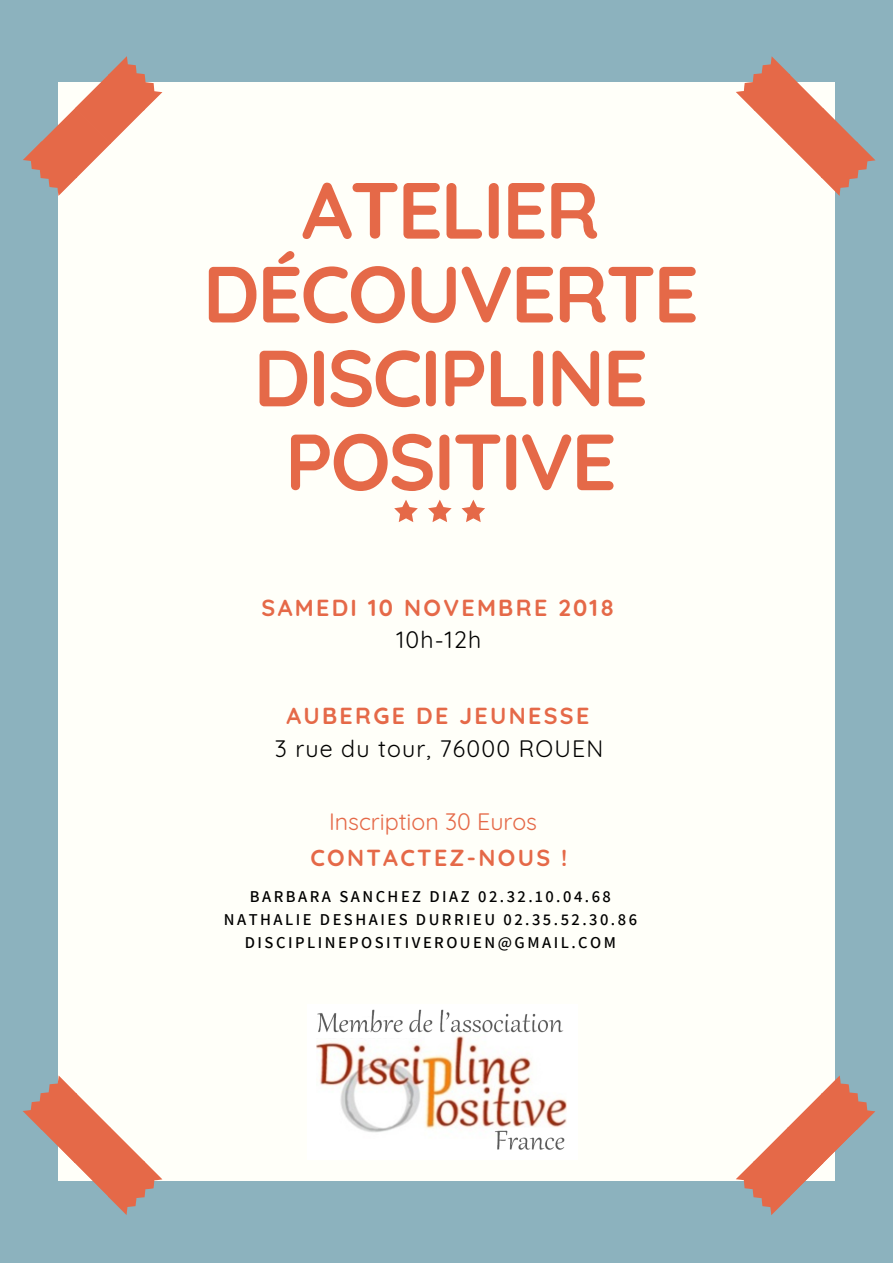
<style>
.page{position:relative;width:893px;height:1263px;background:#8cb2be}
.page>*{position:absolute;margin:0;border:0;box-sizing:border-box;transform-origin:0 0}
.t1{font:700 79.43px/83.8px "Quicksand";letter-spacing:-.03em;color:#e56948;text-align:center}
.t2{font:700 23.17px "Quicksand";letter-spacing:.1em;color:#e56948}
.t3{font:23.17px "Quicksand";letter-spacing:.05em;color:#000}
.t4{font:23.17px "Quicksand";color:#e56948}
.t5{font:600 16.58px/23.1px "Assistant";letter-spacing:.15em;color:#000;text-align:center}
</style>
<div class="page">
<div style="left:59px;top:82px;width:776px;height:1098px;background:#fffff9"></div>
<svg style="left:23px;top:1075px;width:139px;height:140px"></svg>
<svg style="left:735px;top:1075px;width:140px;height:140px"></svg>
<svg style="left:736px;top:56px;width:139px;height:140px"></svg>
<svg style="left:23px;top:56px;width:140px;height:140px"></svg>
<svg style="left:394px;top:499px;width:91px;height:23px"></svg>
<img style="left:316px;top:1009px;width:251px;height:141px">
<h1 class="t1" style="left:203px;top:167px;width:497px">ATELIER<br>DÉCOUVERTE<br>DISCIPLINE<br>POSITIVE</h1>
<h2 class="t2" style="left:262px;top:592px;width:354px">SAMEDI 10 NOVEMBRE 2018</h2>
<h2 class="t3" style="left:397px;top:625px;width:86px">10h-12h</h2>
<h2 class="t2" style="left:286px;top:701px;width:304px">AUBERGE DE JEUNESSE</h2>
<h2 class="t3" style="left:275px;top:734px;width:330px">3 rue du tour, 76000 ROUEN</h2>
<h2 class="t4" style="left:329px;top:807px;width:210px">Inscription 30 Euros</h2>
<h2 class="t2" style="left:310px;top:843px;width:259px">CONTACTEZ-NOUS !</h2>
<p class="t5" style="left:224px;top:884px;width:415px">BARBARA SANCHEZ DIAZ 02.32.10.04.68<br>NATHALIE DESHAIES DURRIEU 02.35.52.30.86<br>DISCIPLINEPOSITIVEROUEN@GMAIL.COM</p>
</div>
